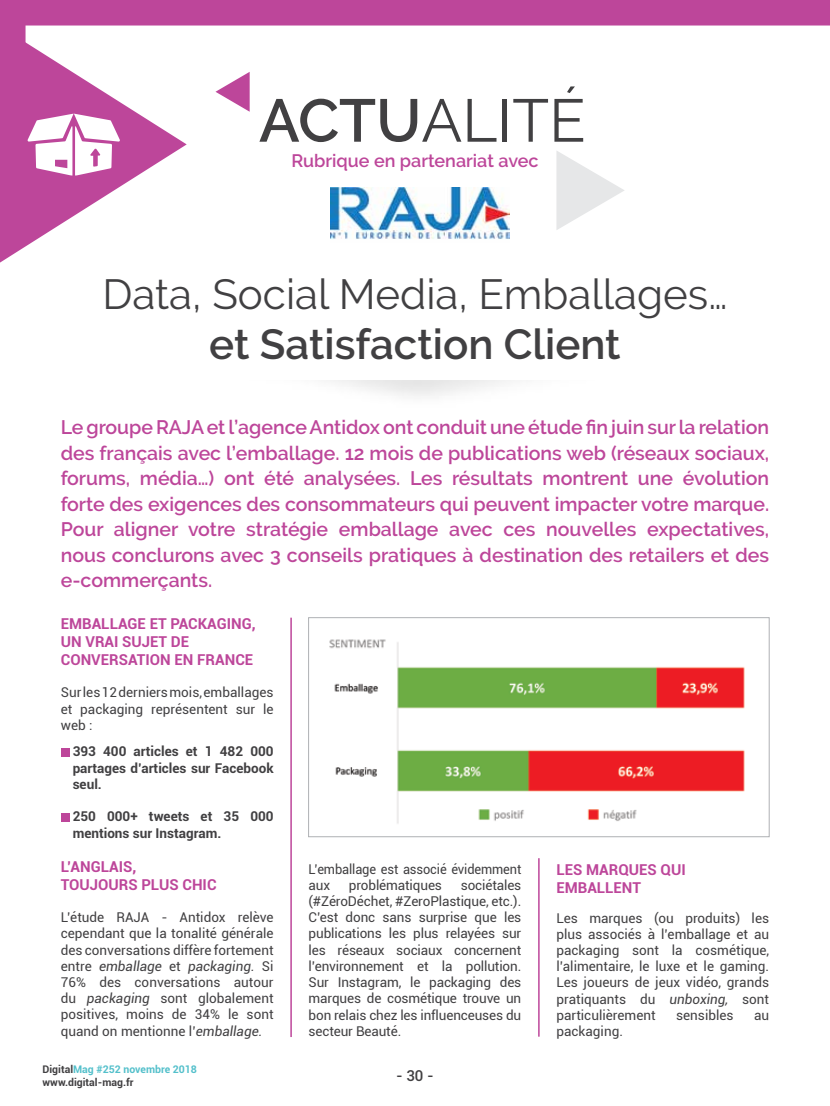
<style>
.page{position:relative;width:830px;height:1106px;background:#fff}
.page>*{position:absolute;margin:0;border:0;box-sizing:border-box;transform-origin:0 0}
.t1{font:60.3px "Raleway";color:#414042}
.t2{font:42px "Raleway";color:#414042}
.t3{font:600 42px "Raleway";color:#414042}
.t4{font:600 19.5px/25.5px "Raleway";color:#bd469a;text-align:justify}
.t5{font:600 18px "Raleway";color:#bd469a}
.t6{font:700 15px/18px "Roboto";color:#bd469a}
.t7{font:500 15px "Roboto";color:#414042}
.t8{font:13.5px/16.2px "Roboto";color:#414042;text-align:justify}
.t9{font:700 13.5px/16.2px "Roboto";color:#414042;text-align:justify}
.t10{font:13.5px/16.2px "Roboto";color:#414042;scale:.95 1}
.t11{font:700 10.5px/12.6px "Roboto";color:#414042}
.s1{font-weight:600}
.s2{font-style:italic}
.s3{color:#54c0cb}
</style>
<div class="page">
<svg style="left:0;top:0;width:829px;height:239px"></svg>
<svg style="left:215px;top:72px;width:34px;height:40px"></svg>
<svg style="left:556px;top:150px;width:68px;height:80px"></svg>
<hr style="left:290px;top:617px;width:2px;height:420px;background:#bd469a">
<hr style="left:538px;top:858px;width:1px;height:178px;background:#bd469a">
<div style="left:61px;top:748px;width:8px;height:8px;background:#bd469a"></div>
<div style="left:61px;top:812px;width:8px;height:9px;background:#bd469a"></div>
<img style="left:331px;top:187px;width:178px;height:53px">
<svg style="left:0;top:26px;width:187px;height:236px"></svg>
<svg style="left:27px;top:114px;width:93px;height:61px"></svg>
<img style="left:329px;top:639px;width:416px;height:185px">
<div style="left:308px;top:617px;width:461px;height:220px;border:1px solid #afb1b4"></div>
<h1 class="t1" style="left:259px;top:85px;width:328px"><span class="s1">ACTU</span>ALITÉ</h1>
<h3 class="t5" style="left:291px;top:150px;width:248px">Rubrique en partenariat avec</h3>
<h2 class="t2" style="left:102px;top:270px;width:626px">Data, Social Media, Emballages…</h2>
<h2 class="t3" style="left:209px;top:320px;width:413px">et Satisfaction Client</h2>
<p class="t4" style="left:61px;top:414px;width:709px">Le groupe RAJA et l’agence Antidox ont conduit une étude fin juin sur la relation des français avec l’emballage. 12 mois de publications web (réseaux sociaux, forums, média…) ont été analysées. Les résultats montrent une évolution forte des exigences des consommateurs qui peuvent impacter votre marque.<br>Pour aligner votre stratégie emballage avec ces nouvelles expectatives, nous conclurons avec 3 conseils pratiques à destination des retailers et des e-commerçants.</p>
<p class="t6" style="left:61px;top:614px;width:196px">EMBALLAGE ET PACKAGING,<br>UN VRAI SUJET DE<br>CONVERSATION EN FRANCE</p>
<p class="t8" style="left:61px;top:684px;width:214px">Sur les 12 derniers mois, emballages et packaging représentent sur le web :</p>
<p class="t9" style="left:73px;top:743px;width:202px">393 400 articles et 1 482 000 partages d’articles sur Facebook seul.</p>
<p class="t9" style="left:73px;top:808px;width:202px">250 000+ tweets et 35 000 mentions sur Instagram.</p>
<p class="t6" style="left:61px;top:856px;width:157px">L’ANGLAIS,<br>TOUJOURS PLUS CHIC</p>
<p class="t8" style="left:61px;top:908px;width:214px">L’étude RAJA - Antidox relève cependant que la tonalité générale des conversations diffère fortement entre <span class="s2">emballage</span> et <span class="s2">packaging.</span> Si 76% des conversations autour du <span class="s2">packaging</span> sont globalement positives, moins de 34% le sont quand on mentionne l’<span class="s2">emballage.</span></p>
<p class="t10" style="left:308px;top:860px;width:225px">L’emballage est associé évidemment aux</p>
<p class="t8" style="left:308px;top:876px;width:214px;text-indent:152px">sociétales (#ZéroDéchet, #ZeroPlastique, etc.).<br>C’est donc sans surprise que les publications les plus relayées sur les réseaux sociaux concernent l’environnement et la pollution.<br>Sur Instagram, le packaging des marques de cosmétique trouve un bon relais chez les influenceuses du secteur Beauté.</p>
<p class="t8" style="left:349px;top:876px;width:94px">problématiques</p>
<p class="t11" style="left:43px;top:1062px;width:156px">Digital<span class="s3">Mag #252 novembre 2018 </span>www.digital-mag.fr</p>
<p class="t7" style="left:396px;top:1065px;width:39px">- 30 -</p>
<p class="t6" style="left:556px;top:859px;width:131px">LES MARQUES QUI<br>EMBALLENT</p>
<p class="t8" style="left:556px;top:909px;width:214px">Les marques (ou produits) les plus associés à l’emballage et au packaging sont la cosmétique, l’alimentaire, le luxe et le gaming.<br>Les joueurs de jeux vidéo, grands pratiquants du <span class="s2">unboxing,</span> sont particulièrement</p>
<p class="t8" style="left:675px;top:1006px;width:59px">sensibles</p>
<p class="t8" style="left:753px;top:1006px;width:17px">au</p>
<p class="t8" style="left:556px;top:1022px;width:68px">packaging.</p>
</div>
